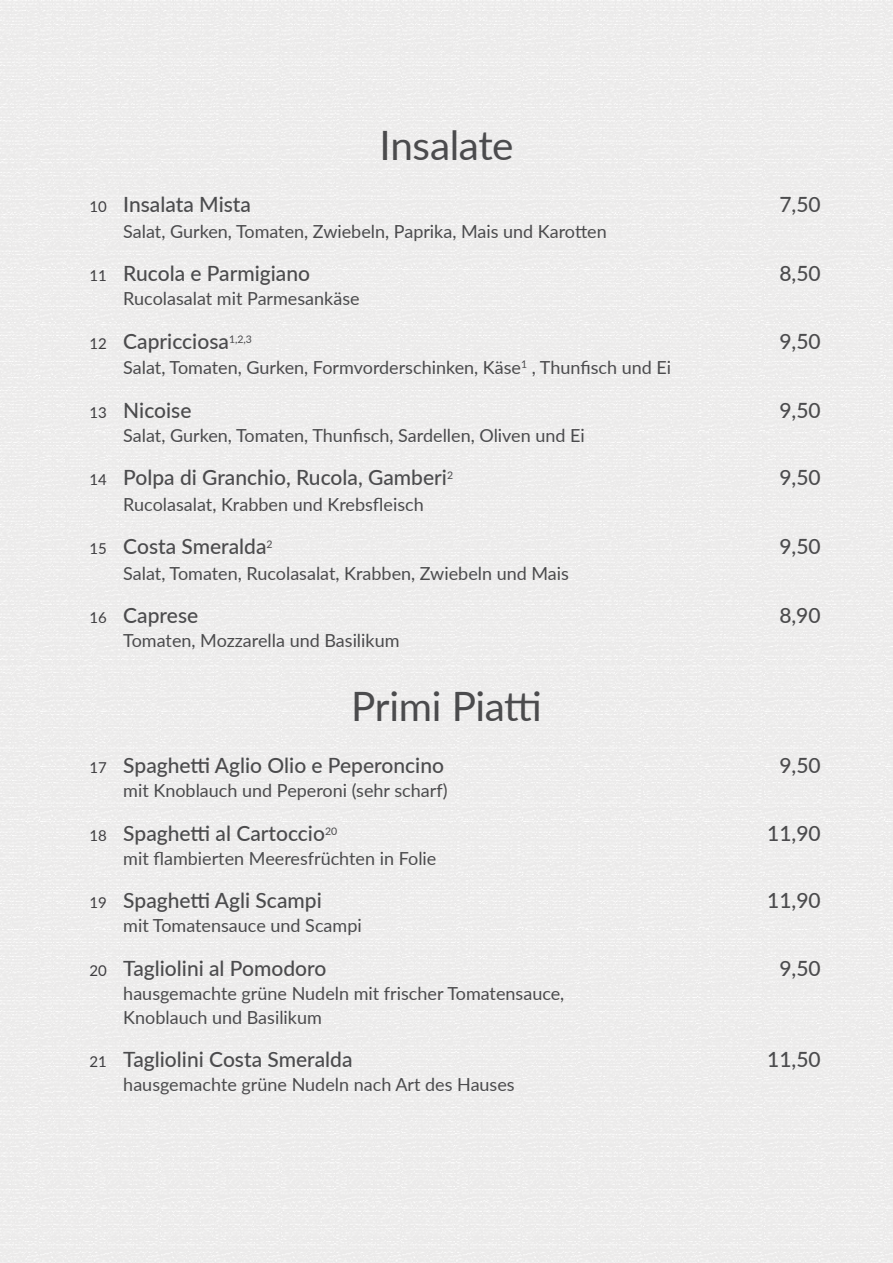
<style>
.page{position:relative;width:893px;height:1263px;background:#edecec}
.page>*{position:absolute;margin:0;border:0;box-sizing:border-box;transform-origin:0 0}
.t1{font:40.5px "Lato";letter-spacing:-.01em;color:#4b4b4d}
.t2{font:500 21px "Lato";color:#4b4b4d}
.t3{font:18px/24px "Lato";color:#4b4b4d}
.s1{font-weight:400;font-size:15px;color:#3e3d40}
</style>
<div class="page">
<h1 class="t1" style="left:379px;top:116px;width:136px">Insalate</h1>
<p class="t2" style="left:89px;top:189px;width:163px"><span class="s1">10</span> Insalata Mista</p>
<p class="t2" style="left:779px;top:189px;width:43px">7,50</p>
<p class="t3" style="left:123px;top:218px;width:485px">Salat, Gurken, Tomaten, Zwiebeln, Paprika, Mais und Karotten</p>
<p class="t2" style="left:89px;top:258px;width:222px"><span class="s1">11</span> Rucola e Parmigiano</p>
<p class="t2" style="left:779px;top:258px;width:43px">8,50</p>
<p class="t3" style="left:123px;top:286px;width:238px">Rucolasalat mit Parmesankäse</p>
<p class="t2" style="left:89px;top:326px;width:164px"><span class="s1">12</span> Capricciosa<sup>1,2,3</sup></p>
<p class="t2" style="left:779px;top:326px;width:43px">9,50</p>
<p class="t3" style="left:123px;top:355px;width:549px">Salat, Tomaten, Gurken, Formvorderschinken, Käse<sup>1</sup> , Thunfisch und Ei</p>
<p class="t2" style="left:89px;top:395px;width:104px"><span class="s1">13</span> Nicoise</p>
<p class="t2" style="left:779px;top:395px;width:43px">9,50</p>
<p class="t3" style="left:123px;top:422px;width:463px">Salat, Gurken, Tomaten, Thunfisch, Sardellen, Oliven und Ei</p>
<p class="t2" style="left:89px;top:462px;width:365px"><span class="s1">14</span> Polpa di Granchio, Rucola, Gamberi<sup>2</sup></p>
<p class="t2" style="left:779px;top:462px;width:43px">9,50</p>
<p class="t3" style="left:123px;top:491px;width:302px">Rucolasalat, Krabben und Krebsfleisch</p>
<p class="t2" style="left:89px;top:531px;width:185px"><span class="s1">15</span> Costa Smeralda<sup>2</sup></p>
<p class="t2" style="left:779px;top:531px;width:43px">9,50</p>
<p class="t3" style="left:123px;top:560px;width:447px">Salat, Tomaten, Rucolasalat, Krabben, Zwiebeln und Mais</p>
<p class="t2" style="left:89px;top:600px;width:110px"><span class="s1">16</span> Caprese</p>
<p class="t2" style="left:779px;top:600px;width:43px">8,90</p>
<p class="t3" style="left:123px;top:628px;width:278px">Tomaten, Mozzarella und Basilikum</p>
<h1 class="t1" style="left:351px;top:678px;width:192px">Primi Piatti</h1>
<p class="t2" style="left:89px;top:751px;width:356px"><span class="s1">17</span> Spaghetti Aglio Olio e Peperoncino</p>
<p class="t2" style="left:779px;top:751px;width:43px">9,50</p>
<p class="t3" style="left:123px;top:778px;width:326px">mit Knoblauch und Peperoni (sehr scharf)</p>
<p class="t2" style="left:89px;top:818px;width:249px"><span class="s1">18</span> Spaghetti al Cartoccio<sup>20</sup></p>
<p class="t2" style="left:767px;top:818px;width:55px">11,90</p>
<p class="t3" style="left:123px;top:845px;width:315px">mit flambierten Meeresfrüchten in Folie</p>
<p class="t2" style="left:89px;top:886px;width:234px"><span class="s1">19</span> Spaghetti Agli Scampi</p>
<p class="t2" style="left:767px;top:886px;width:55px">11,90</p>
<p class="t3" style="left:123px;top:913px;width:240px">mit Tomatensauce und Scampi</p>
<p class="t2" style="left:89px;top:953px;width:239px"><span class="s1">20</span> Tagliolini al Pomodoro</p>
<p class="t2" style="left:779px;top:953px;width:43px">9,50</p>
<p class="t3" style="left:123px;top:980px;width:443px">hausgemachte grüne Nudeln mit frischer Tomatensauce,<br>Knoblauch und Basilikum</p>
<p class="t2" style="left:89px;top:1045px;width:265px"><span class="s1">21</span> Tagliolini Costa Smeralda</p>
<p class="t2" style="left:767px;top:1045px;width:55px">11,50</p>
<p class="t3" style="left:123px;top:1072px;width:393px">hausgemachte grüne Nudeln nach Art des Hauses</p>
</div>
